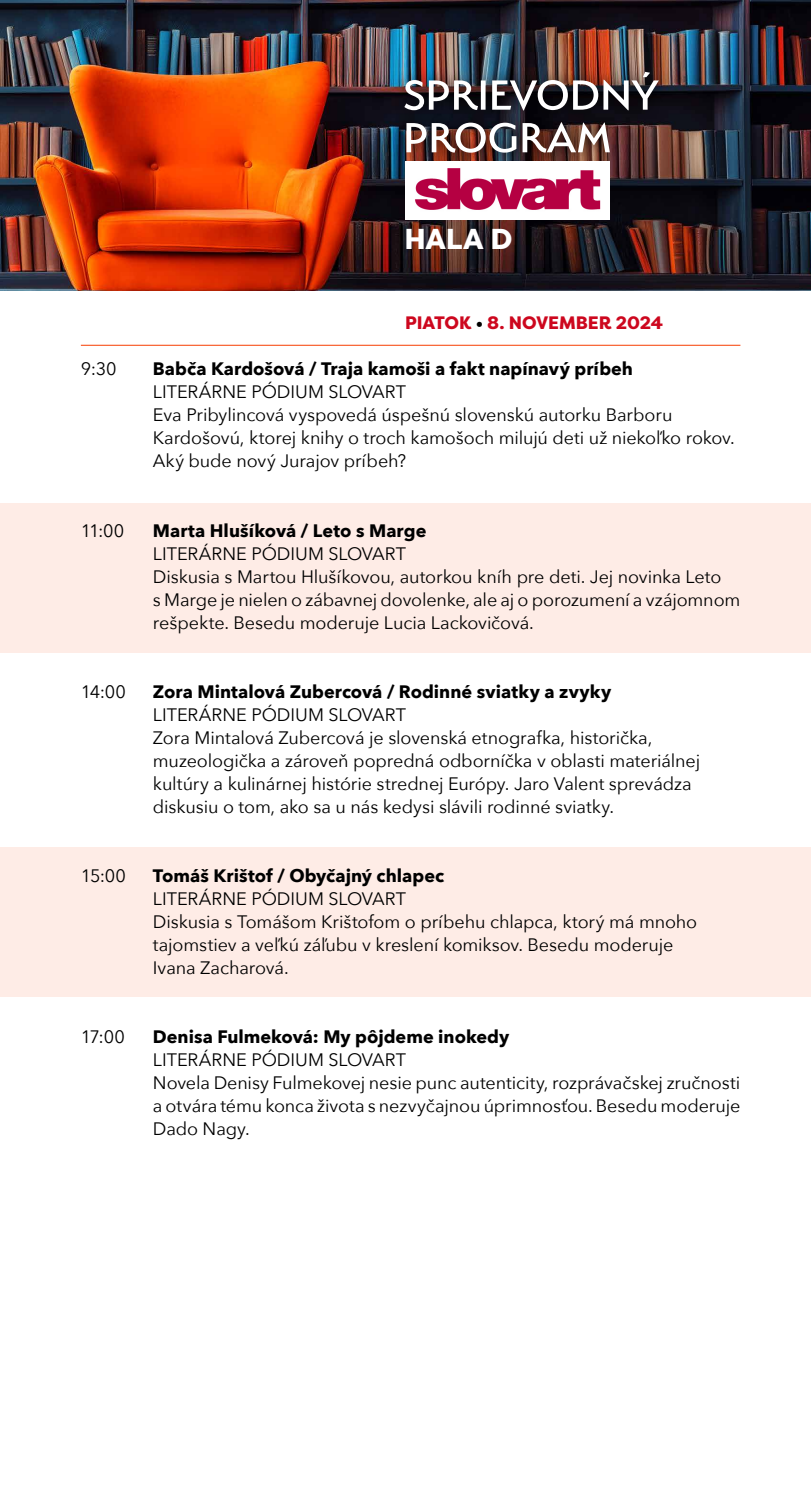
<style>
.page{position:relative;width:811px;height:1486px;background:#fff}
.page>*{position:absolute;margin:0;border:0;box-sizing:border-box;transform-origin:0 0}
.t1{font:800 28.7px "Filson Pro";color:#fff}
.t2{font:18px/23px "Avenir Next";letter-spacing:-.005em;color:#000}
.t3{font:700 18px "Avenir Next";color:#000}
.t4{font:800 18px "Filson Pro";letter-spacing:-.01em;color:#cd071e}
.s1{color:#000}
</style>
<div class="page">
<div style="left:0;top:502px;width:810px;height:150px;background:#feece6"></div>
<div style="left:0;top:846px;width:810px;height:150px;background:#feece6"></div>
<img style="left:0;top:0;width:810px;height:290px">
<div style="left:393px;top:60px;width:276px;height:105px;background:#000;opacity:.75"></div>
<img style="left:406px;top:122px;width:203px;height:31px">
<img style="left:404px;top:72px;width:254px;height:38px">
<img style="left:405px;top:161px;width:204px;height:58px">
<hr style="left:81px;top:345px;width:659px;height:1px;background:#f73d00">
<h1 class="t1" style="left:404px;top:221px;width:109px">HALA D</h1>
<p class="t4" style="left:405px;top:312px;width:259px">PIATOK <span class="s1">•</span> 8. NOVEMBER 2024</p>
<p class="t2" style="left:81px;top:357px;width:37px">9:30</p>
<p class="t3" style="left:153px;top:353px;width:481px">Babča Kardošová / Traja kamoši a fakt napínavý príbeh</p>
<p class="t2" style="left:153px;top:380px;width:583px">LITERÁRNE PÓDIUM SLOVART<br>Eva Pribylincová vyspovedá úspešnú slovenskú autorku Barboru Kardošovú, ktorej knihy o troch kamošoch milujú deti už niekoľko rokov.<br>Aký bude nový Jurajov príbeh?</p>
<p class="t2" style="left:81px;top:518px;width:45px">11:00</p>
<p class="t3" style="left:153px;top:514px;width:275px">Marta Hlušíková / Leto s Marge</p>
<p class="t2" style="left:153px;top:541px;width:588px">LITERÁRNE PÓDIUM SLOVART<br>Diskusia s Martou Hlušíkovou, autorkou kníh pre deti. Jej novinka Leto<br>s Marge je nielen o zábavnej dovolenke, ale aj o porozumení a vzájomnom rešpekte. Besedu moderuje Lucia Lackovičová.</p>
<p class="t2" style="left:81px;top:679px;width:46px">14:00</p>
<p class="t3" style="left:153px;top:675px;width:460px">Zora Mintalová Zubercová / Rodinné sviatky a zvyky</p>
<p class="t2" style="left:153px;top:702px;width:548px">LITERÁRNE PÓDIUM SLOVART<br>Zora Mintalová Zubercová je slovenská etnografka, historička, muzeologička a zároveň popredná odborníčka v oblasti materiálnej kultúry a kulinárnej histórie strednej Európy. Jaro Valent sprevádza diskusiu o tom, ako sa u nás kedysi slávili rodinné sviatky.</p>
<p class="t2" style="left:81px;top:863px;width:46px">15:00</p>
<p class="t3" style="left:153px;top:859px;width:292px">Tomáš Krištof / Obyčajný chlapec</p>
<p class="t2" style="left:153px;top:886px;width:545px">LITERÁRNE PÓDIUM SLOVART<br>Diskusia s Tomášom Krištofom o príbehu chlapca, ktorý má mnoho tajomstiev a veľkú záľubu v kreslení komiksov. Besedu moderuje Ivana Zacharová.</p>
<p class="t2" style="left:81px;top:1024px;width:45px">17:00</p>
<p class="t3" style="left:153px;top:1020px;width:358px">Denisa Fulmeková: My pôjdeme inokedy</p>
<p class="t2" style="left:153px;top:1047px;width:588px">LITERÁRNE PÓDIUM SLOVART<br>Novela Denisy Fulmekovej nesie punc autenticity, rozprávačskej zručnosti a otvára tému konca života s nezvyčajnou úprimnosťou. Besedu moderuje Dado Nagy.</p>
</div>
